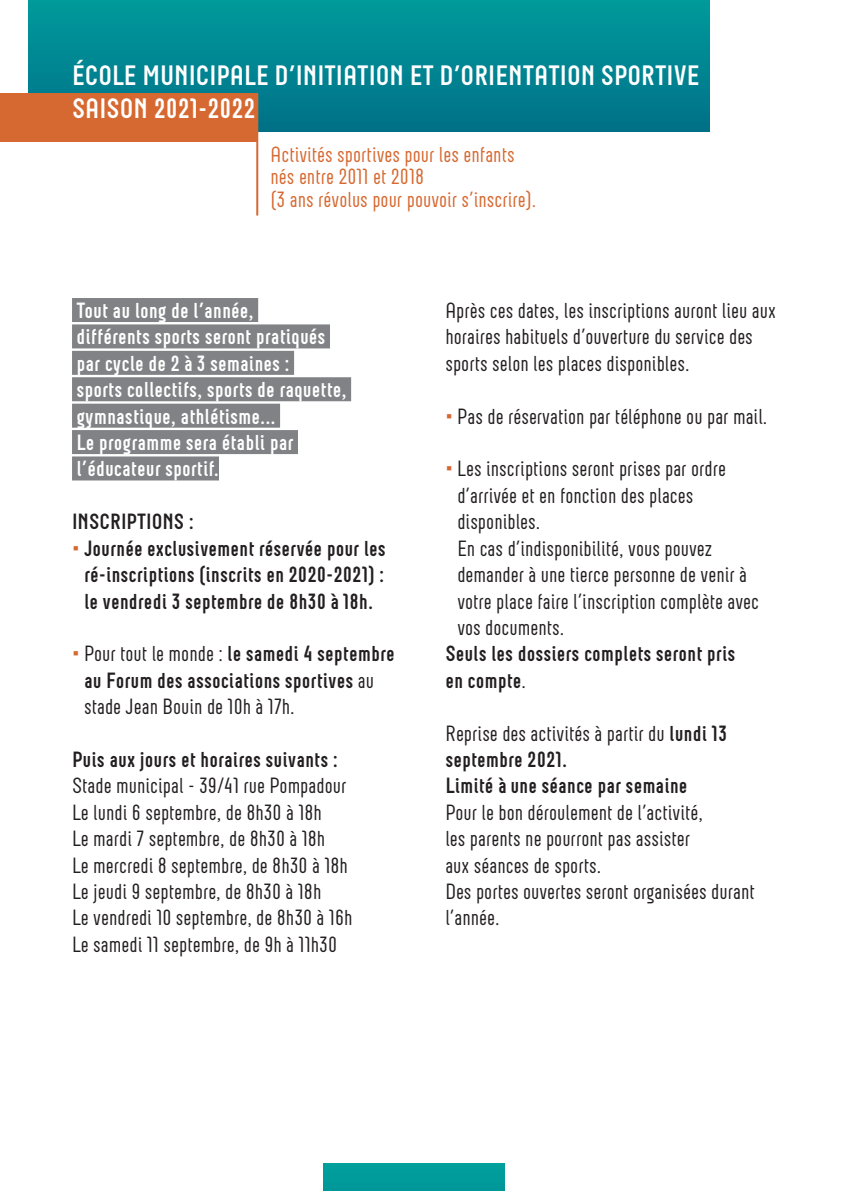
<style>
.page{position:relative;width:851px;height:1191px;background:#fff}
.page>*{position:absolute;margin:0;border:0;box-sizing:border-box;transform-origin:0 0}
.t1{font:700 28px/33.6px "Neubau";color:#fff}
.t2{font:22px/26.4px "Neubau";color:#231f20}
.t3{font:700 22px/26.4px "Neubau";color:#231f20}
.t4{font:700 22px/26.4px "Neubau";color:#fff}
.t5{font:22px/22.4px "Neubau";color:#d66931}
.s1{font-weight:400;color:#d66931}
.s2{font-weight:400}
.s3{color:#d66931}
</style>
<div class="page">
<div style="left:28px;top:0;width:681px;height:131px;background:linear-gradient(to bottom,#009a9c,#007188)"></div>
<div style="left:323px;top:1163px;width:182px;height:28px;background:#009b9b"></div>
<div style="left:72px;top:298px;width:186px;height:24px;background:#808285"></div>
<div style="left:72px;top:324px;width:258px;height:24px;background:#808285"></div>
<div style="left:72px;top:351px;width:222px;height:24px;background:#808285"></div>
<div style="left:72px;top:377px;width:279px;height:24px;background:#808285"></div>
<div style="left:72px;top:404px;width:208px;height:24px;background:#808285"></div>
<div style="left:72px;top:430px;width:226px;height:24px;background:#808285"></div>
<div style="left:72px;top:456px;width:147px;height:24px;background:#808285"></div>
<div style="left:0;top:94px;width:258px;height:48px;background:#d66931"></div>
<hr style="left:256px;top:94px;width:2px;height:121px;background:#d66931">
<p class="t1" style="left:72px;top:58px;width:629px">ÉCOLE MUNICIPALE D’INITIATION ET D’ORIENTATION SPORTIVE<br>SAISON 2021-2022</p>
<p class="t5" style="left:270px;top:143px;width:267px">Activités sportives pour les enfants nés entre 2011 et 2018<br>(3 ans révolus pour pouvoir s’inscrire).</p>
<p class="t4" style="left:76px;top:297px;width:272px">Tout au long de l’année,<br>différents sports seront pratiqués par cycle de 2 à 3 semaines :<br>sports collectifs, sports de raquette, gymnastique, athlétisme...<br>Le programme sera établi par l’éducateur sportif.</p>
<p class="t3" style="left:72px;top:508px;width:123px">INSCRIPTIONS :</p>
<p class="t3" style="left:72px;top:534px;width:315px;text-align:center"><span class="s1">•</span> Journée exclusivement réservée pour les ré-inscriptions (inscrits en 2020-2021) : le vendredi 3 septembre de 8h30 à 18h.</p>
<p class="t3" style="left:84px;top:640px;width:312px;text-indent:-12px"><span class="s1">•</span> <span class="s2">Pour tout le monde :</span> le samedi 4 septembre au Forum des associations sportives <span class="s2">au stade Jean Bouin de 10h à 17h.</span></p>
<p class="t3" style="left:72px;top:746px;width:267px">Puis aux jours et horaires suivants :</p>
<p class="t2" style="left:72px;top:772px;width:282px">Stade municipal - 39/41 rue Pompadour Le lundi 6 septembre, de 8h30 à 18h<br>Le mardi 7 septembre, de 8h30 à 18h<br>Le mercredi 8 septembre, de 8h30 à 18h Le jeudi 9 septembre, de 8h30 à 18h<br>Le vendredi 10 septembre, de 8h30 à 16h Le samedi 11 septembre, de 9h à 11h30</p>
<p class="t2" style="left:445px;top:297px;width:332px">Après ces dates, les inscriptions auront lieu aux horaires habituels d’ouverture du service des sports selon les places disponibles.</p>
<p class="t2" style="left:445px;top:403px;width:323px"><span class="s3">•</span> Pas de réservation par téléphone ou par mail.</p>
<p class="t2" style="left:457px;top:455px;width:303px;text-indent:-12px"><span class="s3">•</span> Les inscriptions seront prises par ordre d’arrivée et en fonction des places disponibles.<br>En cas d’indisponibilité, vous pouvez demander à une tierce personne de venir à votre place faire l’inscription complète avec vos documents.</p>
<p class="t3" style="left:445px;top:640px;width:291px">Seuls les dossiers complets seront pris en compte<span class="s2">.</span></p>
<p class="t3" style="left:445px;top:719px;width:283px"><span class="s2">Reprise des activités à partir du</span> lundi 13 septembre 2021.<br>Limité à une séance par semaine</p>
<p class="t2" style="left:445px;top:799px;width:311px">Pour le bon déroulement de l’activité,<br>les parents ne pourront pas assister<br>aux séances de sports.<br>Des portes ouvertes seront organisées durant l’année.</p>
</div>
